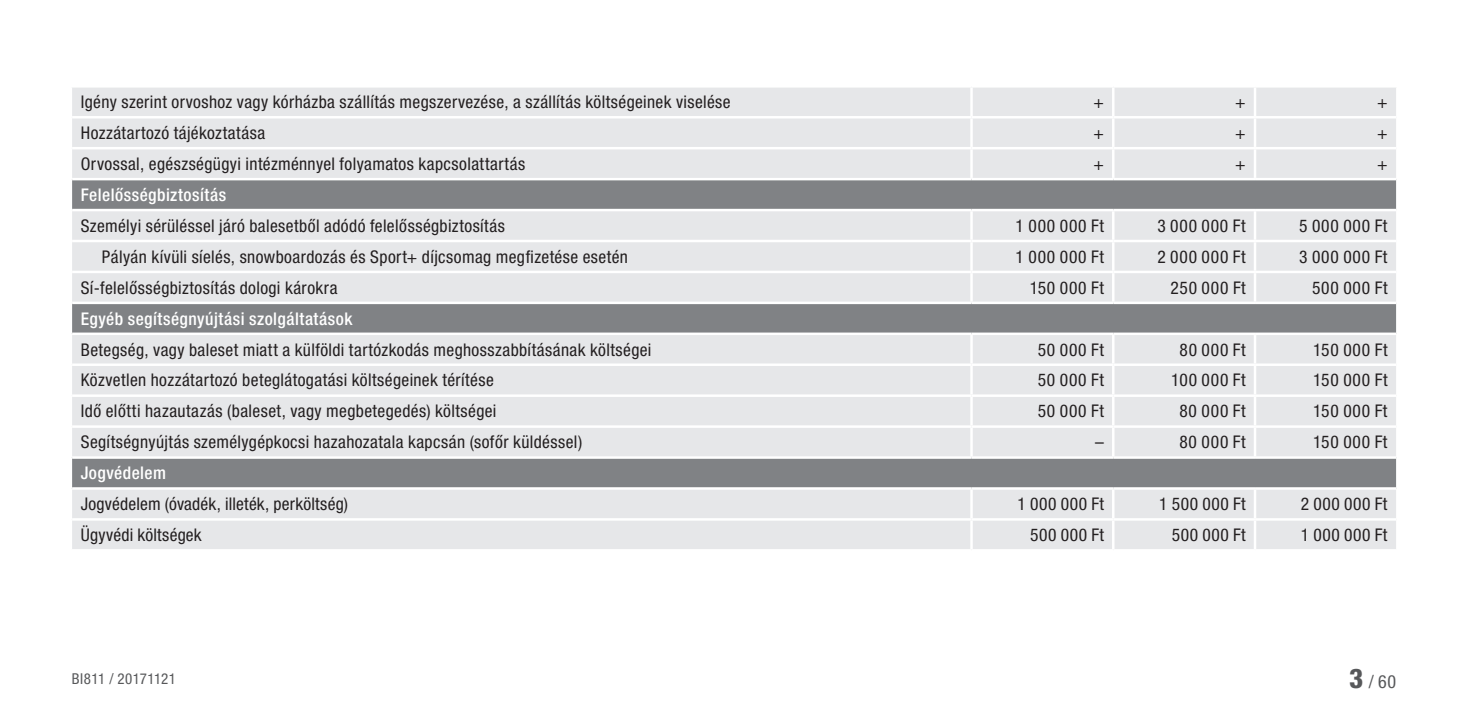
<style>
.page{position:relative;width:1467px;height:709px;background:#fff}
.page>*{position:absolute;margin:0;border:0;box-sizing:border-box;transform-origin:0 0}
.t1{font:condensed 18px "Helvetica Neue LT Pro";color:#57585a}
.t2{font:condensed 17.5px "Helvetica Neue LT Pro";letter-spacing:.025em;color:#231f20}
.t3{font:500 condensed 17.5px "Helvetica Neue LT Pro";letter-spacing:.03em;color:#fff}
.t4{font:condensed 15px "Helvetica Neue LT Pro";letter-spacing:.03em;color:#57585a}
.s1{font-weight:800;font-size:27.25px}
</style>
<div class="page">
<div style="left:72px;top:88px;width:1324px;height:461px;background:#e6e7e9"></div>
<svg style="left:72px;top:180px;width:1324px;height:307px;background:#c7c8cb"></svg>
<hr style="left:970px;top:88px;width:3px;height:28px;background:#fff">
<hr style="left:1112px;top:88px;width:2px;height:28px;background:#fff">
<hr style="left:1254px;top:88px;width:2px;height:28px;background:#fff">
<hr style="left:72px;top:116px;width:899px;height:2px;background:#fff">
<hr style="left:971px;top:116px;width:142px;height:2px;background:#fff">
<hr style="left:970px;top:118px;width:3px;height:29px;background:#fff">
<hr style="left:1113px;top:116px;width:142px;height:2px;background:#fff">
<hr style="left:1112px;top:118px;width:2px;height:29px;background:#fff">
<hr style="left:1255px;top:116px;width:141px;height:2px;background:#fff">
<hr style="left:1254px;top:118px;width:2px;height:29px;background:#fff">
<hr style="left:72px;top:147px;width:899px;height:2px;background:#fff">
<hr style="left:971px;top:147px;width:142px;height:2px;background:#fff">
<hr style="left:970px;top:149px;width:3px;height:29px;background:#fff">
<hr style="left:1113px;top:147px;width:142px;height:2px;background:#fff">
<hr style="left:1112px;top:149px;width:2px;height:29px;background:#fff">
<hr style="left:1255px;top:147px;width:141px;height:2px;background:#fff">
<hr style="left:1254px;top:149px;width:2px;height:29px;background:#fff">
<hr style="left:971px;top:178px;width:142px;height:2px;background:#fff">
<hr style="left:1113px;top:178px;width:142px;height:2px;background:#fff">
<hr style="left:1255px;top:178px;width:141px;height:2px;background:#fff">
<hr style="left:970px;top:211px;width:3px;height:29px;background:#fff">
<hr style="left:1112px;top:211px;width:2px;height:29px;background:#fff">
<hr style="left:1254px;top:211px;width:2px;height:29px;background:#fff">
<hr style="left:72px;top:240px;width:899px;height:2px;background:#fff">
<hr style="left:970px;top:242px;width:3px;height:29px;background:#fff">
<hr style="left:1112px;top:242px;width:2px;height:29px;background:#fff">
<hr style="left:1254px;top:242px;width:2px;height:29px;background:#fff">
<hr style="left:971px;top:271px;width:142px;height:2px;background:#fff">
<hr style="left:970px;top:273px;width:3px;height:28px;background:#fff">
<hr style="left:1113px;top:271px;width:142px;height:2px;background:#fff">
<hr style="left:1112px;top:273px;width:2px;height:28px;background:#fff">
<hr style="left:1255px;top:271px;width:141px;height:2px;background:#fff">
<hr style="left:1254px;top:273px;width:2px;height:28px;background:#fff">
<hr style="left:970px;top:366px;width:3px;height:28px;background:#fff">
<hr style="left:1112px;top:366px;width:2px;height:28px;background:#fff">
<hr style="left:1254px;top:366px;width:2px;height:28px;background:#fff">
<hr style="left:970px;top:490px;width:3px;height:28px;background:#fff">
<hr style="left:1112px;top:490px;width:2px;height:28px;background:#fff">
<hr style="left:1254px;top:490px;width:2px;height:28px;background:#fff">
<hr style="left:72px;top:518px;width:899px;height:2px;background:#fff">
<hr style="left:970px;top:520px;width:3px;height:29px;background:#fff">
<hr style="left:1112px;top:520px;width:2px;height:29px;background:#fff">
<hr style="left:1254px;top:520px;width:2px;height:29px;background:#fff">
<hr style="left:72px;top:363px;width:899px;height:3px;background:#fff">
<hr style="left:72px;top:394px;width:899px;height:3px;background:#fff">
<hr style="left:72px;top:425px;width:899px;height:3px;background:#fff">
<hr style="left:971px;top:518px;width:142px;height:2px;background:#fff">
<hr style="left:1113px;top:518px;width:142px;height:2px;background:#fff">
<hr style="left:1255px;top:518px;width:141px;height:2px;background:#fff">
<hr style="left:970px;top:335px;width:3px;height:28px;background:#fff">
<hr style="left:1112px;top:335px;width:2px;height:28px;background:#fff">
<hr style="left:1254px;top:335px;width:2px;height:28px;background:#fff">
<hr style="left:971px;top:363px;width:142px;height:3px;background:#fff">
<hr style="left:1113px;top:363px;width:142px;height:3px;background:#fff">
<hr style="left:1255px;top:363px;width:141px;height:3px;background:#fff">
<hr style="left:970px;top:397px;width:3px;height:28px;background:#fff">
<hr style="left:1112px;top:397px;width:2px;height:28px;background:#fff">
<hr style="left:1254px;top:397px;width:2px;height:28px;background:#fff">
<hr style="left:970px;top:428px;width:3px;height:28px;background:#fff">
<hr style="left:1112px;top:428px;width:2px;height:28px;background:#fff">
<hr style="left:1254px;top:428px;width:2px;height:28px;background:#fff">
<hr style="left:72px;top:271px;width:899px;height:2px;background:#fff">
<hr style="left:72px;top:301px;width:899px;height:3px;background:#fff">
<hr style="left:971px;top:301px;width:142px;height:3px;background:#fff">
<hr style="left:1113px;top:301px;width:142px;height:3px;background:#fff">
<hr style="left:1255px;top:301px;width:141px;height:3px;background:#fff">
<hr style="left:72px;top:332px;width:899px;height:3px;background:#fff">
<hr style="left:971px;top:332px;width:142px;height:3px;background:#fff">
<hr style="left:1113px;top:332px;width:142px;height:3px;background:#fff">
<hr style="left:1255px;top:332px;width:141px;height:3px;background:#fff">
<hr style="left:971px;top:394px;width:142px;height:3px;background:#fff">
<hr style="left:1113px;top:394px;width:142px;height:3px;background:#fff">
<hr style="left:1255px;top:394px;width:141px;height:3px;background:#fff">
<hr style="left:971px;top:425px;width:142px;height:3px;background:#fff">
<hr style="left:1113px;top:425px;width:142px;height:3px;background:#fff">
<hr style="left:1255px;top:425px;width:141px;height:3px;background:#fff">
<hr style="left:72px;top:178px;width:899px;height:2px;background:#fff">
<hr style="left:72px;top:209px;width:899px;height:2px;background:#fff">
<hr style="left:971px;top:209px;width:142px;height:2px;background:#fff">
<hr style="left:1113px;top:209px;width:142px;height:2px;background:#fff">
<hr style="left:1255px;top:209px;width:141px;height:2px;background:#fff">
<hr style="left:971px;top:240px;width:142px;height:2px;background:#fff">
<hr style="left:1113px;top:240px;width:142px;height:2px;background:#fff">
<hr style="left:1255px;top:240px;width:141px;height:2px;background:#fff">
<hr style="left:72px;top:456px;width:899px;height:3px;background:#fff">
<hr style="left:971px;top:456px;width:142px;height:3px;background:#fff">
<hr style="left:1113px;top:456px;width:142px;height:3px;background:#fff">
<hr style="left:1255px;top:456px;width:141px;height:3px;background:#fff">
<hr style="left:72px;top:487px;width:899px;height:3px;background:#fff">
<hr style="left:971px;top:487px;width:142px;height:3px;background:#fff">
<hr style="left:1113px;top:487px;width:142px;height:3px;background:#fff">
<hr style="left:1255px;top:487px;width:141px;height:3px;background:#fff">
<p class="t2" style="left:81px;top:92px;width:651px">Igény szerint orvoshoz vagy kórházba szállítás megszervezése, a szállítás költségeinek viselése</p>
<p class="t2" style="left:1094px;top:92px;width:12px">+</p>
<p class="t2" style="left:1235px;top:92px;width:12px">+</p>
<p class="t2" style="left:1377px;top:92px;width:12px">+</p>
<p class="t2" style="left:81px;top:123px;width:186px">Hozzátartozó tájékoztatása</p>
<p class="t2" style="left:1094px;top:123px;width:12px">+</p>
<p class="t2" style="left:1235px;top:123px;width:12px">+</p>
<p class="t2" style="left:1377px;top:123px;width:12px">+</p>
<p class="t2" style="left:81px;top:154px;width:446px">Orvossal, egészségügyi intézménnyel folyamatos kapcsolattartás</p>
<p class="t2" style="left:1094px;top:154px;width:12px">+</p>
<p class="t2" style="left:1235px;top:154px;width:12px">+</p>
<p class="t2" style="left:1377px;top:154px;width:12px">+</p>
<p class="t3" style="left:81px;top:184px;width:147px">Felelősségbiztosítás</p>
<p class="t2" style="left:81px;top:215px;width:426px">Személyi sérüléssel járó balesetből adódó felelősségbiztosítás</p>
<p class="t2" style="left:1016px;top:215px;width:90px">1 000 000 Ft</p>
<p class="t2" style="left:1157px;top:215px;width:90px">3 000 000 Ft</p>
<p class="t2" style="left:1299px;top:215px;width:90px">5 000 000 Ft</p>
<p class="t2" style="left:102px;top:246px;width:528px">Pályán kívüli síelés, snowboardozás és Sport+ díjcsomag megfizetése esetén</p>
<p class="t2" style="left:1016px;top:246px;width:90px">1 000 000 Ft</p>
<p class="t2" style="left:1157px;top:246px;width:90px">2 000 000 Ft</p>
<p class="t2" style="left:1299px;top:246px;width:90px">3 000 000 Ft</p>
<p class="t2" style="left:81px;top:277px;width:258px">Sí-felelősségbiztosítás dologi károkra</p>
<p class="t2" style="left:1030px;top:277px;width:76px">150 000 Ft</p>
<p class="t2" style="left:1171px;top:277px;width:77px">250 000 Ft</p>
<p class="t2" style="left:1312px;top:277px;width:77px">500 000 Ft</p>
<p class="t3" style="left:81px;top:308px;width:273px">Egyéb segítségnyújtási szolgáltatások</p>
<p class="t2" style="left:81px;top:339px;width:572px">Betegség, vagy baleset miatt a külföldi tartózkodás meghosszabbításának költségei</p>
<p class="t2" style="left:1038px;top:339px;width:68px">50 000 Ft</p>
<p class="t2" style="left:1180px;top:339px;width:68px">80 000 Ft</p>
<p class="t2" style="left:1313px;top:339px;width:76px">150 000 Ft</p>
<p class="t2" style="left:81px;top:370px;width:415px">Közvetlen hozzátartozó beteglátogatási költségeinek térítése</p>
<p class="t2" style="left:1038px;top:370px;width:68px">50 000 Ft</p>
<p class="t2" style="left:1171px;top:370px;width:76px">100 000 Ft</p>
<p class="t2" style="left:1313px;top:370px;width:76px">150 000 Ft</p>
<p class="t2" style="left:81px;top:401px;width:417px">Idő előtti hazautazás (baleset, vagy megbetegedés) költségei</p>
<p class="t2" style="left:1038px;top:401px;width:68px">50 000 Ft</p>
<p class="t2" style="left:1179px;top:401px;width:68px">80 000 Ft</p>
<p class="t2" style="left:1313px;top:401px;width:76px">150 000 Ft</p>
<p class="t2" style="left:81px;top:432px;width:503px">Segítségnyújtás személygépkocsi hazahozatala kapcsán (sofőr küldéssel)</p>
<p class="t2" style="left:1095px;top:432px;width:10px">–</p>
<p class="t2" style="left:1179px;top:432px;width:68px">80 000 Ft</p>
<p class="t2" style="left:1313px;top:432px;width:76px">150 000 Ft</p>
<p class="t3" style="left:81px;top:462px;width:87px">Jogvédelem</p>
<p class="t2" style="left:81px;top:494px;width:269px">Jogvédelem (óvadék, illeték, perköltség)</p>
<p class="t2" style="left:1017px;top:494px;width:88px">1 000 000 Ft</p>
<p class="t2" style="left:1159px;top:494px;width:88px">1 500 000 Ft</p>
<p class="t2" style="left:1301px;top:494px;width:88px">2 000 000 Ft</p>
<p class="t2" style="left:81px;top:525px;width:123px">Ügyvédi költségek</p>
<p class="t2" style="left:1030px;top:525px;width:75px">500 000 Ft</p>
<p class="t2" style="left:1172px;top:525px;width:75px">500 000 Ft</p>
<p class="t2" style="left:1301px;top:525px;width:88px">1 000 000 Ft</p>
<p class="t4" style="left:72px;top:670px;width:106px">BI811 / 20171121</p>
<p class="t1" style="left:1349px;top:671px;width:48px"><span class="s1">3</span> / 60</p>
</div>
